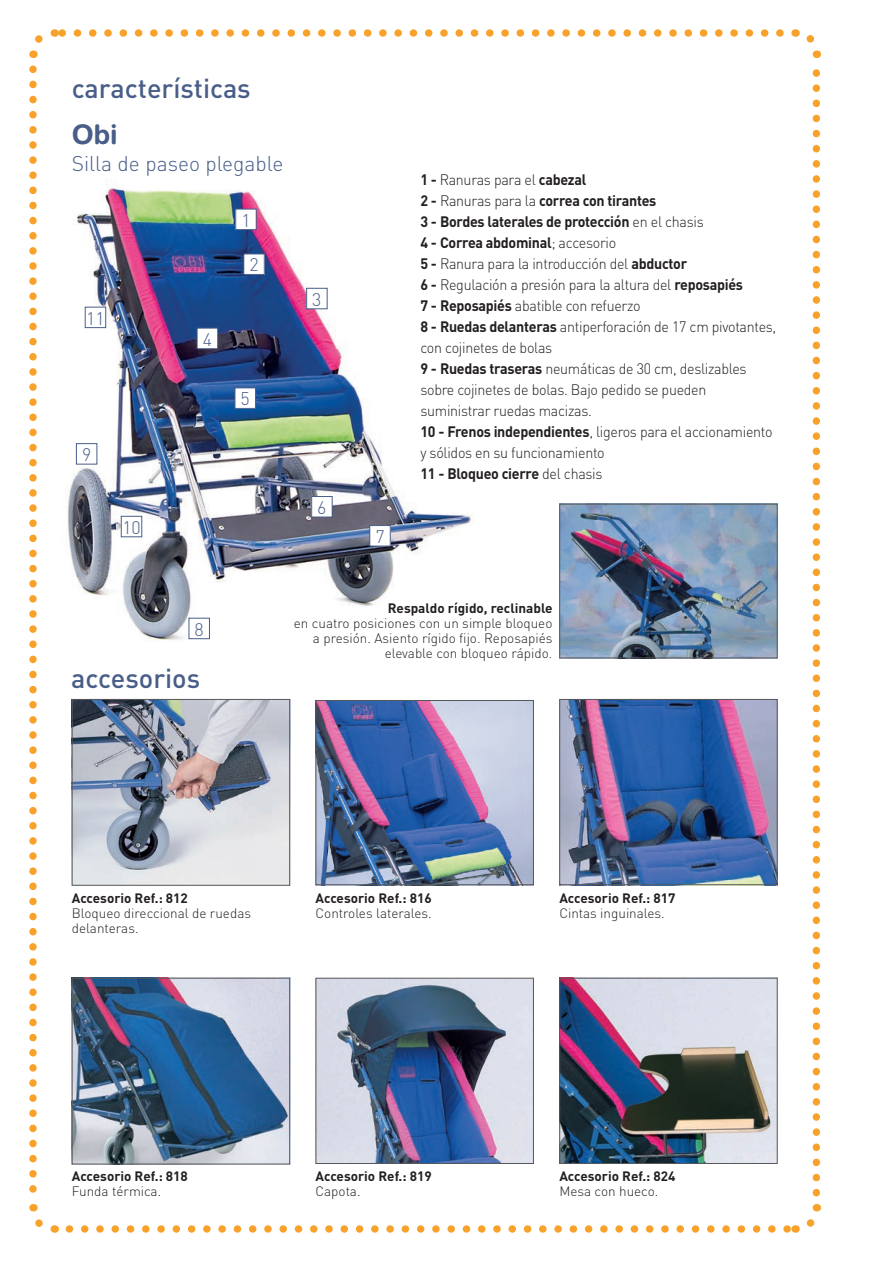
<style>
.page{position:relative;width:892px;height:1262px;background:#fff}
.page>*{position:absolute;margin:0;border:0;box-sizing:border-box;transform-origin:0 0}
.t1{font:500 27px "DIN";color:#485e88}
.t2{font:700 27px "Helvetica Rounded LT Std";color:#485e88}
.t3{font:300 21px "DIN";color:#485e88}
.t4{font:300 18px "DIN";color:#485e88}
.t5{font:300 15px/21px "DIN";letter-spacing:-.02em;color:#231f20;scale:.95 1}
.t6{font:300 13.5px/15px "DIN";color:#231f20;text-align:right}
.t7{font:700 13.5px "DIN";color:#231f20}
.s1{font-weight:700}
</style>
<div class="page">
<svg style="left:62px;top:29px;width:718px;height:8px"></svg>
<svg style="left:69px;top:1225px;width:719px;height:8px"></svg>
<svg style="left:29px;top:29px;width:26px;height:29px"></svg>
<svg style="left:29px;top:69px;width:27px;height:1164px"></svg>
<svg style="left:795px;top:1204px;width:26px;height:29px"></svg>
<svg style="left:794px;top:29px;width:27px;height:1164px"></svg>
<img style="left:68px;top:180px;width:405px;height:460px">
<div style="left:236px;top:209px;width:20px;height:21px;background:#fff"></div>
<div style="left:235px;top:209px;width:22px;height:21px;border:1px solid #485e88"></div>
<div style="left:307px;top:288px;width:20px;height:21px;background:#fff"></div>
<div style="left:306px;top:288px;width:22px;height:21px;border:1px solid #485e88"></div>
<div style="left:244px;top:254px;width:20px;height:20px;background:#fff"></div>
<div style="left:243px;top:254px;width:22px;height:21px;border:1px solid #485e88"></div>
<div style="left:197px;top:328px;width:21px;height:21px;background:#fff"></div>
<div style="left:197px;top:328px;width:21px;height:21px;border:1px solid #485e88"></div>
<div style="left:235px;top:388px;width:20px;height:20px;background:#fff"></div>
<div style="left:235px;top:387px;width:21px;height:22px;border:1px solid #485e88"></div>
<div style="left:312px;top:496px;width:20px;height:21px;background:#fff"></div>
<div style="left:311px;top:496px;width:22px;height:21px;border:1px solid #485e88"></div>
<div style="left:370px;top:525px;width:20px;height:21px;background:#fff"></div>
<div style="left:369px;top:525px;width:22px;height:21px;border:1px solid #485e88"></div>
<img style="left:318px;top:702px;width:214px;height:181px">
<div style="left:316px;top:700px;width:218px;height:185px;border:1px solid #57585a"></div>
<img style="left:318px;top:980px;width:214px;height:182px">
<div style="left:316px;top:978px;width:218px;height:186px;border:1px solid #57585a"></div>
<img style="left:561px;top:701px;width:215px;height:182px">
<div style="left:559px;top:699px;width:219px;height:186px;border:1px solid #57585a"></div>
<img style="left:561px;top:506px;width:215px;height:150px">
<div style="left:559px;top:504px;width:219px;height:154px;border:1px solid #57585a"></div>
<img style="left:561px;top:980px;width:215px;height:182px">
<div style="left:559px;top:978px;width:219px;height:186px;border:1px solid #57585a"></div>
<img style="left:74px;top:701px;width:214px;height:183px">
<div style="left:72px;top:699px;width:218px;height:187px;border:1px solid #57585a"></div>
<img style="left:74px;top:980px;width:214px;height:182px">
<div style="left:72px;top:978px;width:218px;height:186px;border:1px solid #57585a"></div>
<div style="left:189px;top:618px;width:20px;height:21px;background:#fff"></div>
<div style="left:189px;top:618px;width:21px;height:21px;border:1px solid #485e88"></div>
<div style="left:76px;top:444px;width:21px;height:20px;background:#fff"></div>
<div style="left:76px;top:443px;width:21px;height:21px;border:1px solid #485e88"></div>
<div style="left:121px;top:516px;width:21px;height:21px;background:#fff"></div>
<div style="left:121px;top:516px;width:21px;height:21px;border:1px solid #485e88"></div>
<div style="left:85px;top:307px;width:21px;height:21px;background:#fff"></div>
<div style="left:85px;top:307px;width:21px;height:21px;border:1px solid #485e88"></div>
<h1 class="t1" style="left:72px;top:71px;width:181px">características</h1>
<h1 class="t2" style="left:72px;top:118px;width:48px">Obi</h1>
<h2 class="t3" style="left:72px;top:151px;width:213px">Silla de paseo plegable</h2>
<p class="t4" style="left:241px;top:209px;width:11px">1</p>
<p class="t4" style="left:86px;top:307px;width:20px">11</p>
<p class="t4" style="left:82px;top:444px;width:11px">9</p>
<p class="t4" style="left:122px;top:516px;width:20px">10</p>
<p class="t4" style="left:203px;top:328px;width:11px">4</p>
<p class="t4" style="left:249px;top:254px;width:11px">2</p>
<p class="t4" style="left:241px;top:388px;width:11px">5</p>
<p class="t4" style="left:312px;top:288px;width:11px">3</p>
<p class="t4" style="left:317px;top:496px;width:11px">6</p>
<p class="t4" style="left:375px;top:525px;width:11px">7</p>
<p class="t5" style="left:420px;top:169px;width:376px"><span class="s1">1 -</span> Ranuras para el <span class="s1">cabezal<br>2 -</span> Ranuras para la <span class="s1">correa con tirantes<br>3 - Bordes laterales de protección</span> en el chasis<br><span class="s1">4 - Correa abdominal</span>; accesorio<br><span class="s1">5 -</span> Ranura para la introducción del <span class="s1">abductor<br>6 -</span> Regulación a presión para la altura del <span class="s1">reposapiés<br>7 - Reposapiés</span> abatible con refuerzo<br><span class="s1">8 - Ruedas delanteras</span> antiperforación de 17 cm pivotantes, con cojinetes de bolas<br><span class="s1">9 - Ruedas traseras</span> neumáticas de 30 cm, deslizables sobre cojinetes de bolas. Bajo pedido se pueden suministrar ruedas macizas.<br><span class="s1">10 - Frenos independientes</span>, ligeros para el accionamiento y sólidos en su funcionamiento<br><span class="s1">11 - Bloqueo cierre</span> del chasis</p>
<p class="t4" style="left:195px;top:618px;width:11px">8</p>
<h1 class="t1" style="left:71px;top:661px;width:131px">accesorios</h1>
<p class="t7" style="left:388px;top:599px;width:166px">Respaldo rígido, reclinable</p>
<p class="t6" style="left:294px;top:615px;width:260px">en cuatro posiciones con un simple bloqueo a presión. Asiento rígido fijo. Reposapiés elevable con bloqueo rápido.</p>
<p class="t7" style="left:72px;top:889px;width:118px">Accesorio Ref.: 812</p>
<p class="t6" style="left:72px;top:905px;width:181px;text-align:left">Bloqueo direccional de ruedas delanteras.</p>
<p class="t7" style="left:316px;top:889px;width:118px">Accesorio Ref.: 816</p>
<p class="t6" style="left:316px;top:905px;width:118px">Controles laterales.</p>
<p class="t7" style="left:559px;top:889px;width:118px">Accesorio Ref.: 817</p>
<p class="t6" style="left:559px;top:905px;width:107px">Cintas inguinales.</p>
<p class="t7" style="left:72px;top:1167px;width:118px">Accesorio Ref.: 818</p>
<p class="t6" style="left:72px;top:1184px;width:91px">Funda térmica.</p>
<p class="t7" style="left:316px;top:1167px;width:118px">Accesorio Ref.: 819</p>
<p class="t6" style="left:316px;top:1184px;width:47px">Capota.</p>
<p class="t7" style="left:559px;top:1167px;width:118px">Accesorio Ref.: 824</p>
<p class="t6" style="left:559px;top:1184px;width:101px">Mesa con hueco.</p>
</div>
